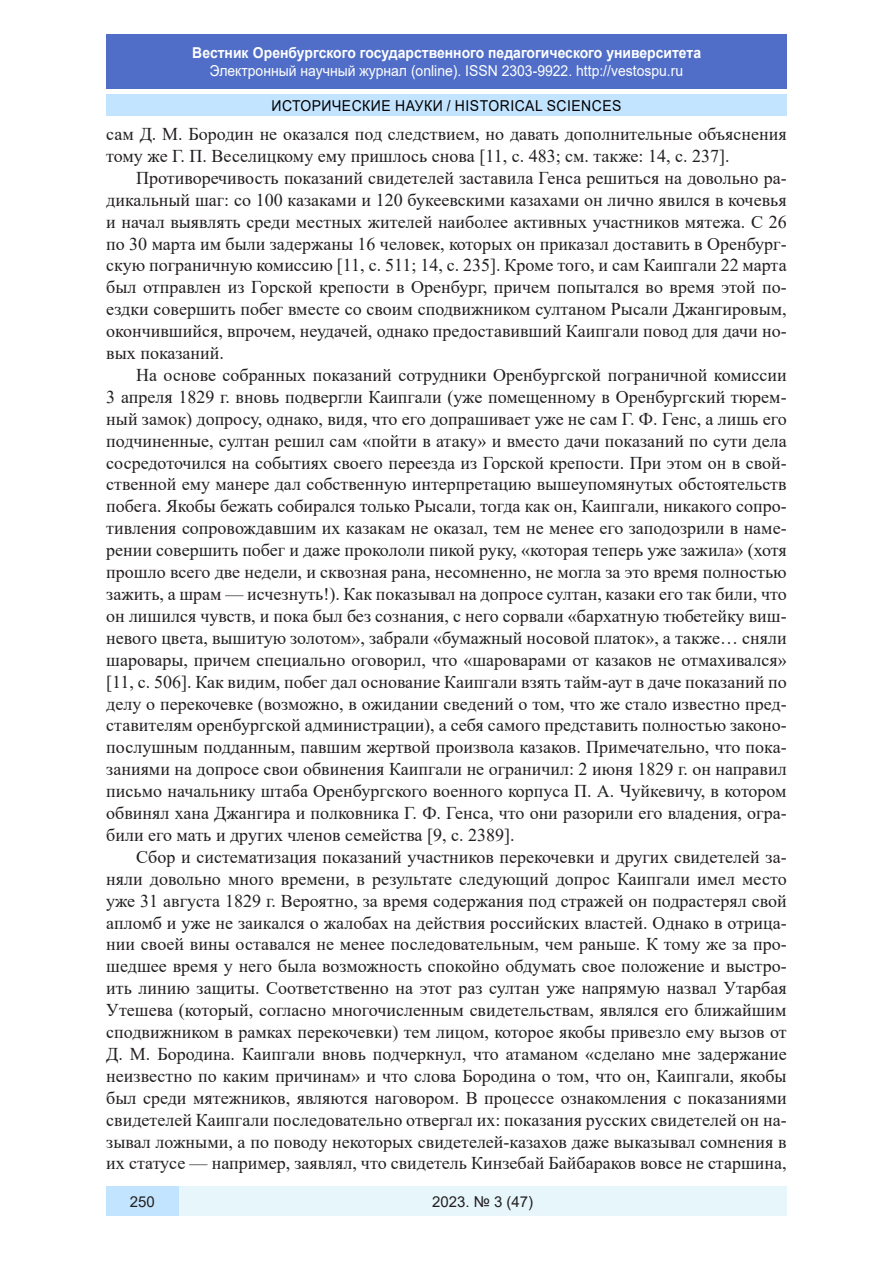
<style>
.page{position:relative;width:893px;height:1263px;background:#fff}
.page>*{position:absolute;margin:0;border:0;box-sizing:border-box;transform-origin:0 0}
.Стиль2{font:18px/21.9px "Times New Roman";color:#231f20;text-align:justify}
.t1{font:15px "Arial";color:#fff;scale:.93 1}
.t2{font:700 15px "Arial";color:#fff;scale:.93 1}
.t3{font:15px "Arial";letter-spacing:.035em;color:#000;scale:.93 1}
.t4{font:15px "Arial";color:#231f20}
</style>
<div class="page">
<div style="left:106px;top:34px;width:681px;height:55px;background:#506ec8"></div>
<div style="left:106px;top:95px;width:681px;height:21px;background:#c3e4ff"></div>
<div style="left:179px;top:1186px;width:608px;height:30px;background:#e6f6fb"></div>
<div style="left:106px;top:1186px;width:73px;height:30px;background:#c3e4ff"></div>
<p class="t2" style="left:192px;top:42px;width:549px">Вестник Оренбургского государственного педагогического университета</p>
<p class="t1" style="left:210px;top:60px;width:511px">Электронный научный журнал (online). ISSN 2303-9922. http://vestospu.ru</p>
<p class="t3" style="left:271px;top:95px;width:378px">ИСТОРИЧЕСКИЕ НАУКИ / HISTORICAL SCIENCES</p>
<p class="Стиль2" style="left:106px;top:122px;width:682px">сам Д. М. Бородин не оказался под следствием, но давать дополнительные объяснения тому же Г. П. Веселицкому ему пришлось снова [11, с. 483; см. также: 14, с. 237].</p>
<p class="Стиль2" style="left:106px;top:166px;width:682px;text-indent:30px">Противоречивость показаний свидетелей заставила Генса решиться на довольно ра&shy;дикальный шаг: со 100 казаками и 120 букеевскими казахами он лично явился в кочевья и начал выявлять среди местных жителей наиболее активных участников мятежа. С 26 по 30 марта им были задержаны 16 человек, которых он приказал доставить в Оренбург&shy;скую пограничную комиссию [11, с. 511; 14, с. 235]. Кроме того, и сам Каипгали 22 марта был отправлен из Горской крепости в Оренбург, причем попытался во время этой по&shy;ездки совершить побег вместе со своим сподвижником султаном Рысали Джангировым, окончившийся, впрочем, неудачей, однако предоставивший Каипгали повод для дачи но&shy;вых показаний.</p>
<p class="Стиль2" style="left:106px;top:363px;width:682px;text-indent:30px">На основе собранных показаний сотрудники Оренбургской пограничной комиссии 3 апреля 1829 г. вновь подвергли Каипгали (уже помещенному в Оренбургский тюрем&shy;ный замок) допросу, однако, видя, что его допрашивает уже не сам Г. Ф. Генс, а лишь его подчиненные, султан решил сам «пойти в атаку» и вместо дачи показаний по сути дела сосредоточился на событиях своего переезда из Горской крепости. При этом он в свой&shy;ственной ему манере дал собственную интерпретацию вышеупомянутых обстоятельств побега. Якобы бежать собирался только Рысали, тогда как он, Каипгали, никакого сопро&shy;тивления сопровождавшим их казакам не оказал, тем не менее его заподозрили в наме&shy;рении совершить побег и даже прокололи пикой руку, «которая теперь уже зажила» (хотя прошло всего две недели, и сквозная рана, несомненно, не могла за это время полностью зажить, а шрам — исчезнуть!). Как показывал на допросе султан, казаки его так били, что он лишился чувств, и пока был без сознания, с него сорвали «бархатную тюбетейку виш&shy;невого цвета, вышитую золотом», забрали «бумажный носовой платок», а также… сняли шаровары, причем специально оговорил, что «шароварами от казаков не отмахивался» [11, с. 506]. Как видим, побег дал основание Каипгали взять тайм-аут в даче показаний по делу о перекочевке (возможно, в ожидании сведений о том, что же стало известно пред&shy;ставителям оренбургской администрации), а себя самого представить полностью законо&shy;послушным подданным, павшим жертвой произвола казаков. Примечательно, что пока&shy;заниями на допросе свои обвинения Каипгали не ограничил: 2 июня 1829 г. он направил письмо начальнику штаба Оренбургского военного корпуса П. А. Чуйкевичу, в котором обвинял хана Джангира и полковника Г. Ф. Генса, что они разорили его владения, огра&shy;били его мать и других членов семейства [9, с. 2389].</p>
<p class="Стиль2" style="left:106px;top:845px;width:682px;text-indent:30px">Сбор и систематизация показаний участников перекочевки и других свидетелей за&shy;няли довольно много времени, в результате следующий допрос Каипгали имел место уже 31 августа 1829 г. Вероятно, за время содержания под стражей он подрастерял свой апломб и уже не заикался о жалобах на действия российских властей. Однако в отрица&shy;нии своей вины оставался не менее последовательным, чем раньше. К тому же за про&shy;шедшее время у него была возможность спокойно обдумать свое положение и выстро&shy;ить линию защиты. Соответственно на этот раз султан уже напрямую назвал Утарбая Утешева (который, согласно многочисленным свидетельствам, являлся его ближайшим сподвижником в рамках перекочевки) тем лицом, которое якобы привезло ему вызов от Д. М. Бородина. Каипгали вновь подчеркнул, что атаманом «сделано мне задержание неизвестно по каким причинам» и что слова Бородина о том, что он, Каипгали, якобы был среди мятежников, являются наговором. В процессе ознакомления с показаниями свидетелей Каипгали последовательно отвергал их: показания русских свидетелей он на&shy;зывал ложными, а по поводу некоторых свидетелей-казахов даже выказывал сомнения в их статусе — например, заявлял, что свидетель Кинзебай Байбараков вовсе не старшина,</p>
<p class="t4" style="left:130px;top:1191px;width:27px">250</p>
<p class="t4" style="left:432px;top:1192px;width:103px">2023. № 3 (47)</p>
</div>
